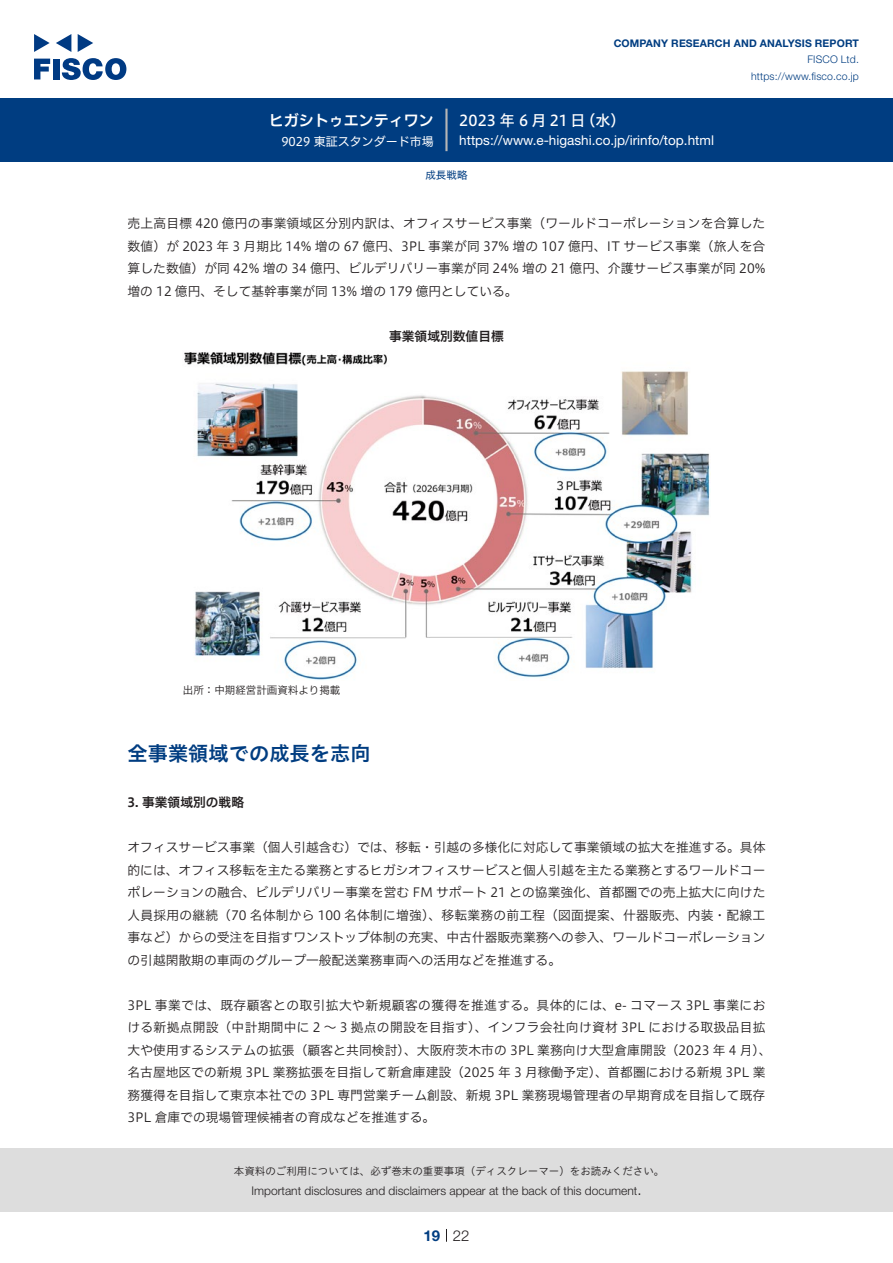
<style>
.page{position:relative;width:893px;height:1263px;background:#fff}
.page>*{position:absolute;margin:0;border:0;box-sizing:border-box;transform-origin:0 0}
.t1{font:20.25px "Hiragino UD Sans Std W6";color:#003d81}
.t2{font:15px "Hiragino UD Sans F Std N W5";letter-spacing:.175em;color:#fff}
.t3{font:15px "Hiragino UD Sans F Std N W6";color:#fff}
.t4{font:300 15px "Helvetica Neue LT Std";color:#231f20}
.t5{font:700 15px "Helvetica Neue LT Std";color:#003d81}
.t6{font:13.5px "Helvetica Neue LT Std";color:#fff}
.t7{font:12.75px/22.5px "Hiragino UD Sans F Std N W3";letter-spacing:.005em;color:#231f20;text-align:justify}
.t8{font:12.75px "Hiragino UD Sans F Std N W6";color:#231f20}
.t9{font:300 12px "Helvetica Neue LT Std";color:#231f20}
.t10{font:12px "Hiragino UD Sans F Std N W4";color:#fff}
.t11{font:10.5px "Hiragino UD Sans Std W3";color:#231f20}
.t12{font:700 10.5px "Helvetica Neue LT Std";letter-spacing:.015em;color:#003d81}
.t13{font:300 10.5px/16.5px "Helvetica Neue LT Std";letter-spacing:.015em;color:#003d81;text-align:right}
.t14{font:10.5px "Hiragino UD Sans F Std N W3";color:#231f20}
.t15{font:10.5px "Hiragino UD Sans F Std N W4";color:#003d81}
</style>
<div class="page">
<div style="left:0;top:1148px;width:893px;height:64px;background:#ddd"></div>
<svg style="left:34px;top:59px;width:16px;height:20px"></svg>
<div style="left:53px;top:59px;width:6px;height:20px;background:#003a83"></div>
<svg style="left:62px;top:58px;width:64px;height:22px"></svg>
<svg style="left:34px;top:34px;width:16px;height:18px"></svg>
<svg style="left:78px;top:34px;width:15px;height:18px"></svg>
<svg style="left:56px;top:34px;width:15px;height:18px"></svg>
<div style="left:0;top:98px;width:893px;height:64px;background:#003d81"></div>
<hr style="left:445px;top:109px;width:3px;height:42px;background:#b5b5b6">
<svg style="left:446px;top:1229px;width:1px;height:13px"></svg>
<img style="left:184px;top:352px;width:526px;height:328px">
<p class="t3" style="left:269px;top:109px;width:167px">ヒガシトゥエンティワン</p>
<p class="t10" style="left:281px;top:132px;width:154px">9029 東証スタンダード市場</p>
<p class="t12" style="left:614px;top:37px;width:247px">COMPANY RESEARCH AND ANALYSIS REPORT</p>
<p class="t13" style="left:751px;top:51px;width:109px">FISCO Ltd. https://www.fisco.co j p.</p>
<p class="t2" style="left:581px;top:109px;width:46px">（水(</p>
<p class="t2" style="left:459px;top:109px;width:128px">2023年6月21日</p>
<p class="t6" style="left:459px;top:132px;width:256px">https://www -e. higashi.co j p. /irinfo/top.html</p>
<p class="t15" style="left:425px;top:167px;width:43px">成長戦略</p>
<p class="t7" style="left:128px;top:211px;width:639px">売上高目標 420 億円の事業領域区分別内訳は、オフィスサービス事業（ワールドコーポレーションを合算した数値）が 2023 年 3 月期比 14% 増の 67 億円、3PL 事業が同 37% 増の 107 億円、IT サービス事業（旅人を合算した数値）が同 42% 増の 34 億円、ビルデリバリー事業が同 24% 増の 21 億円、介護サービス事業が同 20%増の 12 億円、そして基幹事業が同 13% 増の 179 億円としている。</p>
<p class="t8" style="left:389px;top:326px;width:116px">事業領域別数値目標</p>
<p class="t14" style="left:183px;top:682px;width:159px">出所：中期経営計画資料より掲載</p>
<h1 class="t1" style="left:128px;top:738px;width:244px">全事業領域での成長を志向</h1>
<p class="t8" style="left:128px;top:792px;width:118px">3. 事業領域別の戦略</p>
<p class="t7" style="left:128px;top:835px;width:639px">オフィスサービス事業（個人引越含む）では、移転・引越の多様化に対応して事業領域の拡大を推進する。具体的には、オフィス移転を主たる業務とするヒガシオフィスサービスと個人引越を主たる業務とするワールドコーポレーションの融合、ビルデリバリー事業を営む FM サポート 21 との協業強化、首都圏での売上拡大に向けた人員採用の継続（70 名体制から 100 名体制に増強）、移転業務の前工程（図面提案、什器販売、内装・配線工事など）からの受注を目指すワンストップ体制の充実、中古什器販売業務への参入、ワールドコーポレーションの引越閑散期の車両のグループ一般配送業務車両への活用などを推進する。</p>
<p class="t7" style="left:128px;top:993px;width:646px;text-align:left">3PL 事業では、既存顧客との取引拡大や新規顧客の獲得を推進する。具体的には、 -e コマース 3PL 事業における新拠点開設（中計期間中に 2 ～ 3 拠点の開設を目指す）、インフラ会社向け資材 3PL における取扱品目拡大や使用するシステムの拡張（顧客と共同検討）、大阪府茨木市の 3PL 業務向け大型倉庫開設（2023 年 4 月、(名古屋地区での新規 3PL 業務拡張を目指して新倉庫建設（2025 年 3 月稼働予定）、首都圏における新規 3PL 業務獲得を目指して東京本社での 3PL 専門営業チーム創設、新規 3PL 業務現場管理者の早期育成を目指して既存3PL 倉庫での現場管理候補者の育成などを推進する。</p>
<p class="t11" style="left:234px;top:1163px;width:432px">本資料のご利用については、必ず巻末の重要事項（ディスクレーマー）をお読みください。</p>
<p class="t4" style="left:637px;top:1180px;width:6px">.</p>
<p class="t9" style="left:251px;top:1183px;width:387px">Important disclosures and disclaimers appear at the back of this document</p>
<p class="t5" style="left:423px;top:1226px;width:18px">19</p>
<p class="t4" style="left:453px;top:1226px;width:18px">22</p>
</div>
